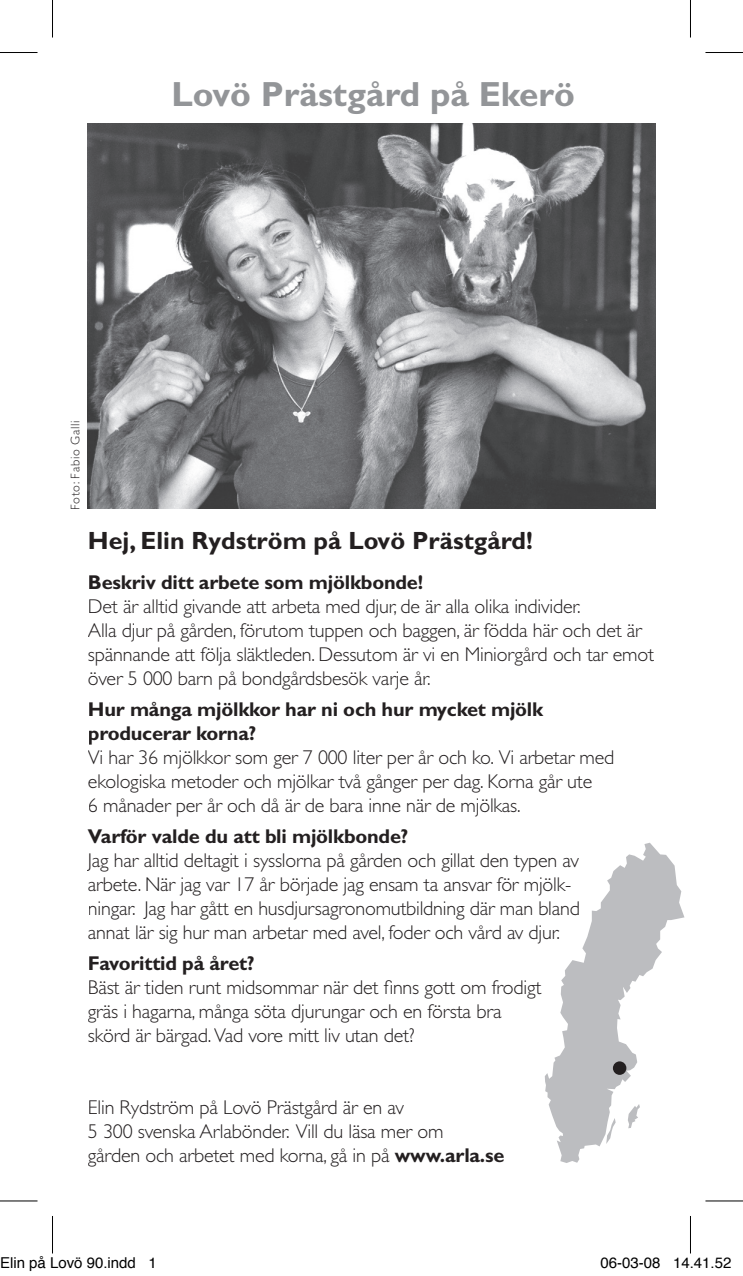
<style>
.page{position:relative;width:743px;height:1276px;background:#fff}
.page>*{position:absolute;margin:0;border:0;box-sizing:border-box;transform-origin:0 0}
.t1{font:700 35px "Gill Sans";color:#939598}
.t2{font:700 25px "Gill Sans";color:#231f20}
.t3{font:300 20px/24px "Gill Sans";letter-spacing:-.01em;color:#231f20}
.t4{font:700 20px/24px "Gill Sans";letter-spacing:-.01em;color:#231f20}
.t5{font:15px "Helvetica";color:#000}
.t6{font:300 12.5px "Gill Sans";letter-spacing:.05em;color:#231f20}
.s1{font-weight:700}
</style>
<div class="page">
<svg style="left:545px;top:842px;width:139px;height:321px"></svg>
<svg style="left:628px;top:1104px;width:12px;height:24px"></svg>
<svg style="left:606px;top:1118px;width:10px;height:26px"></svg>
<div style="left:613px;top:1061px;width:13px;height:13px;background:#231f20;border-radius:50%"></div>
<img style="left:88px;top:124px;width:567px;height:384px">
<hr style="left:0;top:52px;width:38px;height:1px;background:#000">
<hr style="left:705px;top:52px;width:38px;height:1px;background:#000">
<hr style="left:0;top:1200px;width:38px;height:1px;background:#000">
<hr style="left:705px;top:1200px;width:38px;height:1px;background:#000">
<hr style="left:52px;top:0;width:1px;height:38px;background:#000">
<hr style="left:52px;top:1216px;width:1px;height:37px;background:#000">
<hr style="left:690px;top:0;width:1px;height:38px;background:#000">
<hr style="left:690px;top:1216px;width:1px;height:37px;background:#000">
<h1 class="t1" style="left:171px;top:73px;width:405px">Lovö Prästgård på Ekerö</h1>
<p class="t6" style="left:68px;top:510px;width:90px;rotate:-90deg">Foto: Fabio Galli</p>
<p class="t2" style="left:88px;top:526px;width:446px">Hej, Elin Rydström på Lovö Prästgård!</p>
<p class="t4" style="left:88px;top:570px;width:337px">Beskriv ditt arbete som mjölkbonde!</p>
<p class="t3" style="left:88px;top:594px;width:567px">Det är alltid givande att arbeta med djur, de är alla olika individer.<br>Alla djur på gården, förutom tuppen och baggen, är födda här och det är spännande att följa släktleden. Dessutom är vi en Miniorgård och tar emot över 5 000 barn på bondgårdsbesök varje år.</p>
<p class="t4" style="left:88px;top:697px;width:457px">Hur många mjölkkor har ni och hur mycket mjölk producerar korna?</p>
<p class="t3" style="left:88px;top:745px;width:528px">Vi har 36 mjölkkor som ger 7 000 liter per år och ko. Vi arbetar med ekologiska metoder och mjölkar två gånger per dag. Korna går ute<br>6 månader per år och då är de bara inne när de mjölkas.</p>
<p class="t4" style="left:88px;top:824px;width:322px">Varför valde du att bli mjölkbonde?</p>
<p class="t3" style="left:88px;top:848px;width:493px">Jag har alltid deltagit i sysslorna på gården och gillat den typen av arbete. När jag var 17 år började jag ensam ta ansvar för mjölk&shy;ningar. Jag har gått en husdjursagronomutbildning där man bland annat lär sig hur man arbetar med avel, foder och vård av djur.</p>
<p class="t4" style="left:88px;top:951px;width:168px">Favorittid på året?</p>
<p class="t3" style="left:88px;top:975px;width:455px">Bäst är tiden runt midsommar när det finns gott om frodigt gräs i hagarna, många söta djurungar och en första bra skörd är bärgad.Vad vore mitt liv utan det?</p>
<p class="t3" style="left:88px;top:1095px;width:418px">Elin Rydström på Lovö Prästgård är en av<br>5 300 svenska Arlabönder. Vill du läsa mer om<br>gården och arbetet med korna, gå in på <span class="s1">www.arla.se</span></p>
<p class="t5" style="left:0;top:1253px;width:158px">Elin på Lovö 90.indd 1</p>
<p class="t5" style="left:600px;top:1253px;width:132px">06-03-08 14.41.52</p>
</div>
